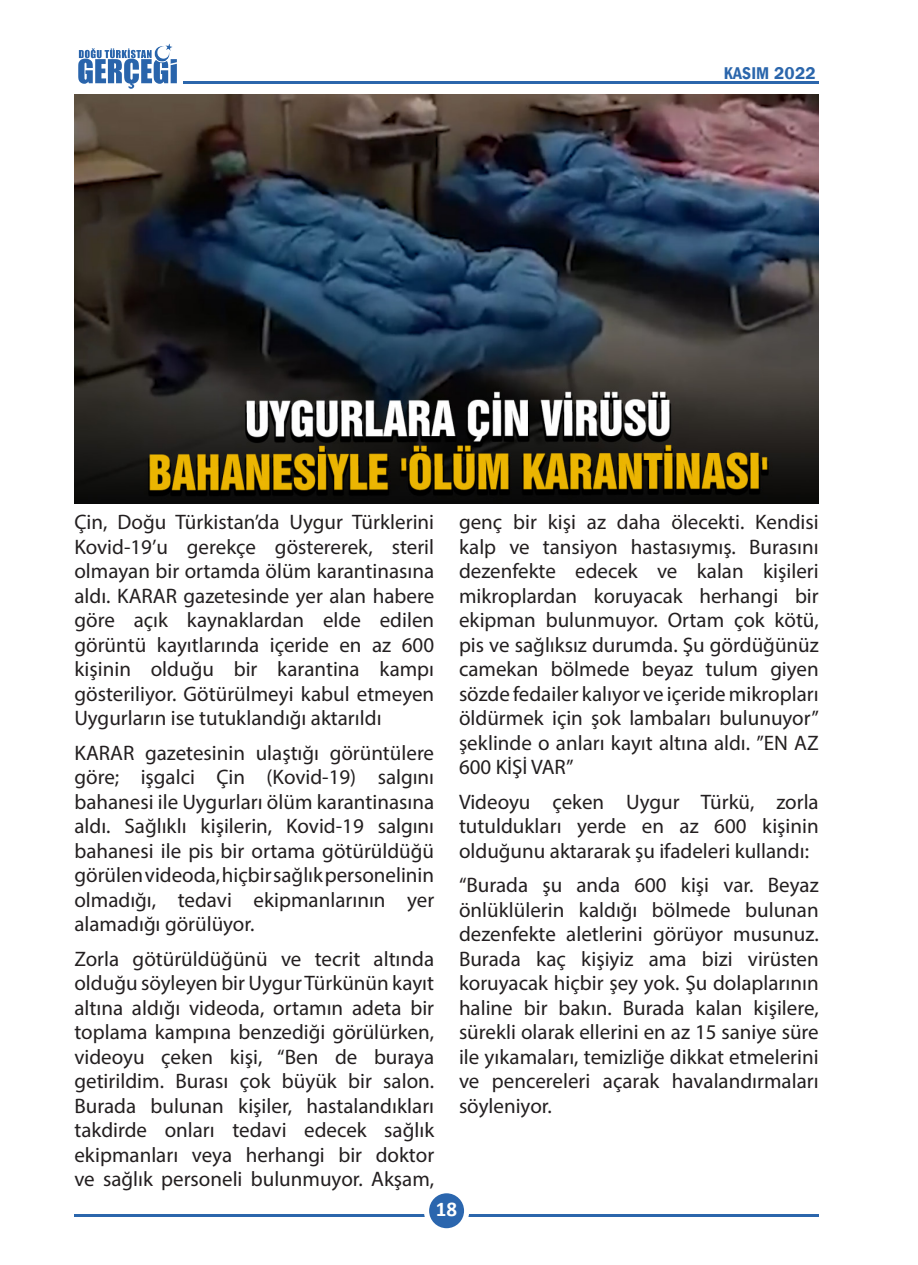
<style>
.page{position:relative;width:918px;height:1265px;background:#fff}
.page>*{position:absolute;margin:0;border:0;box-sizing:border-box;transform-origin:0 0}
.METİN{font:21px/24.5px "Myriad Pro";color:#231f20;text-align:justify}
.t1{font:700 21px "Calibri";color:#fff}
.t2{font:600 condensed 17.5px "Franklin Gothic";letter-spacing:.01em;color:#2b66ac}
.s1{font-stretch:normal}
</style>
<div class="page">
<hr style="left:74px;top:1214px;width:745px;height:2px;background:#2b66ac">
<div style="left:426px;top:1191px;width:41px;height:40px;background:#2b66ae;border-radius:50%"></div>
<div style="left:424px;top:1188px;width:45px;height:45px;border:5px solid #fff;border-radius:50%"></div>
<img style="left:78px;top:43px;width:99px;height:46px">
<hr style="left:183px;top:81px;width:636px;height:2px;background:#2b66ac">
<img style="left:74px;top:94px;width:745px;height:410px">
<p class="t2" style="left:724px;top:61px;width:93px">KASIM <span class="s1">2022</span></p>
<p class="METİN" style="left:74px;top:510px;width:361px">Çin, Doğu Türkistan’da Uygur Türklerini Kovid-19’u gerekçe göstererek, steril olmayan bir ortamda ölüm karantinasına aldı. KARAR gazetesinde yer alan habere göre açık kaynaklardan elde edilen görüntü kayıtlarında içeride en az 600 kişinin olduğu bir karantina kampı gösteriliyor. Götürülmeyi kabul etmeyen Uygurların ise tutuklandığı aktarıldı</p>
<p class="METİN" style="left:74px;top:740px;width:361px">KARAR gazetesinin ulaştığı görüntülere göre; işgalci Çin (Kovid-19) salgını bahanesi ile Uygurları ölüm karantinasına aldı. Sağlıklı kişilerin, Kovid-19 salgını bahanesi ile pis bir ortama götürüldüğü görülen videoda, hiçbir sağlık personelinin olmadığı, tedavi ekipmanlarının yer alamadığı görülüyor.</p>
<p class="METİN" style="left:74px;top:946px;width:361px">Zorla götürüldüğünü ve tecrit altında olduğu söyleyen bir Uygur Türkünün kayıt altına aldığı videoda, ortamın adeta bir toplama kampına benzediği görülürken, videoyu çeken kişi, “Ben de buraya getirildim. Burası çok büyük bir salon.<br>Burada bulunan kişiler, hastalandıkları takdirde onları tedavi edecek sağlık ekipmanları veya herhangi bir doktor ve sağlık personeli bulunmuyor. Akşam,</p>
<p class="METİN" style="left:459px;top:510px;width:361px">genç bir kişi az daha ölecekti. Kendisi kalp ve tansiyon hastasıymış. Burasını dezenfekte edecek ve kalan kişileri mikroplardan koruyacak herhangi bir ekipman bulunmuyor. Ortam çok kötü, pis ve sağlıksız durumda. Şu gördüğünüz camekan bölmede beyaz tulum giyen sözde fedailer kalıyor ve içeride mikropları öldürmek için şok lambaları bulunuyor” şeklinde o anları kayıt altına aldı. ”EN AZ 600 KİŞİ VAR”</p>
<p class="METİN" style="left:459px;top:789px;width:361px">Videoyu çeken Uygur Türkü, zorla tutuldukları yerde en az 600 kişinin olduğunu aktararak şu ifadeleri kullandı:</p>
<p class="METİN" style="left:459px;top:872px;width:361px">“Burada şu anda 600 kişi var. Beyaz önlüklülerin kaldığı bölmede bulunan dezenfekte aletlerini görüyor musunuz.<br>Burada kaç kişiyiz ama bizi virüsten koruyacak hiçbir şey yok. Şu dolaplarının haline bir bakın. Burada kalan kişilere, sürekli olarak ellerini en az 15 saniye süre ile yıkamaları, temizliğe dikkat etmelerini ve pencereleri açarak havalandırmaları söyleniyor.</p>
<p class="t1" style="left:436px;top:1194px;width:23px">18</p>
</div>
